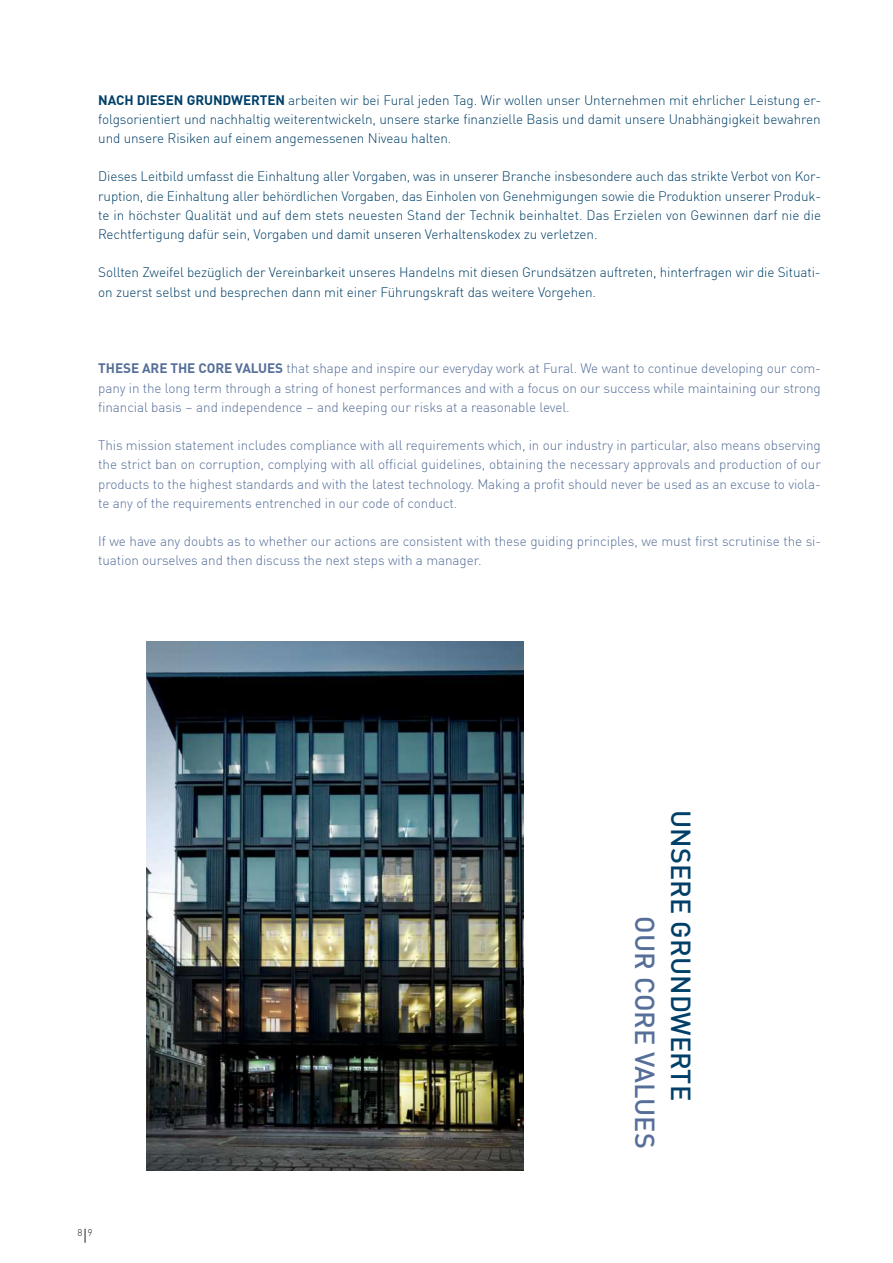
<style>
.page{position:relative;width:893px;height:1263px;background:#fff}
.page>*{position:absolute;margin:0;border:0;box-sizing:border-box;transform-origin:0 0}
.t1{font:500 27px "DIN Pro";letter-spacing:.005em;color:#004068}
.t2{font:500 27px "DIN Pro";letter-spacing:.005em;color:#566f99}
.t3{font:300 13.5px/19.2px "DIN Pro";letter-spacing:-.01em;color:#004068;text-align:justify}
.t4{font:300 13.5px/19.2px "DIN Pro";letter-spacing:-.01em;color:#566f99;text-align:justify}
.t5{font:300 9.6px "DIN Pro";color:#221f1f}
.s1{font-weight:700}
</style>
<div class="page">
<img style="left:146px;top:641px;width:378px;height:530px">
<svg style="left:85px;top:1229px;width:1px;height:13px"></svg>
<p class="t3" style="left:98px;top:91px;width:724px"><span class="s1">NACH DIESEN GRUNDWERTEN</span> arbeiten wir bei Fural jeden Tag. Wir wollen unser Unternehmen mit ehrlicher Leistung er&shy;folgsorientiert und nachhaltig weiterentwickeln, unsere starke 昀椀nanzielle Basis und damit unsere Unabhängigkeit bewahren und unsere Risiken auf einem angemessenen Niveau halten.</p>
<p class="t3" style="left:98px;top:168px;width:724px">Dieses Leitbild umfasst die Einhaltung aller Vorgaben, was in unserer Branche insbesondere auch das strikte Verbot von Kor&shy;ruption, die Einhaltung aller behördlichen Vorgaben, das Einholen von Genehmigungen sowie die Produktion unserer Produk&shy;te in höchster Qualität und auf dem stets neuesten Stand der Technik beinhaltet. Das Erzielen von Gewinnen darf nie die Rechtfertigung dafür sein, Vorgaben und damit unseren Verhaltenskodex zu verletzen.</p>
<p class="t3" style="left:98px;top:264px;width:724px">Sollten Zweifel bezüglich der Vereinbarkeit unseres Handelns mit diesen Grundsätzen auftreten, hinterfragen wir die Situati&shy;on zuerst selbst und besprechen dann mit einer Führungskraft das weitere Vorgehen.</p>
<p class="t4" style="left:98px;top:360px;width:724px"><span class="s1">THESE ARE THE CORE VALUES</span> that shape and inspire our everyday work at Fural. We want to continue developing our com&shy;pany in the long term through a string of honest performances and with a focus on our success while maintaining our strong昀椀nancial basis – and independence – and keeping our risks at a reasonable level.</p>
<p class="t4" style="left:98px;top:436px;width:724px">This mission statement includes compliance with all requirements which, in our industry in particular, also means observing the strict ban on corruption, complying with all of昀椀cial guidelines, obtaining the necessary approvals and production of our products to the highest standards and with the latest technology. Making a pro昀椀t should never be used as an excuse to viola&shy;te any of the requirements entrenched in our code of conduct.</p>
<p class="t4" style="left:98px;top:531px;width:724px">If we have any doubts as to whether our actions are consistent with these guiding principles, we must 昀椀rst scrutinise the si&shy;tuation ourselves and then discuss the next steps with a manager.</p>
<p class="t5" style="left:77px;top:1225px;width:7px">8</p>
<p class="t5" style="left:88px;top:1225px;width:6px">9</p>
<h1 class="t2" style="left:659px;top:916px;width:234px;rotate:90deg">OUR CORE VALUES</h1>
<h1 class="t1" style="left:695px;top:810px;width:292px;rotate:90deg">UNSERE GRUNDWERTE</h1>
</div>
